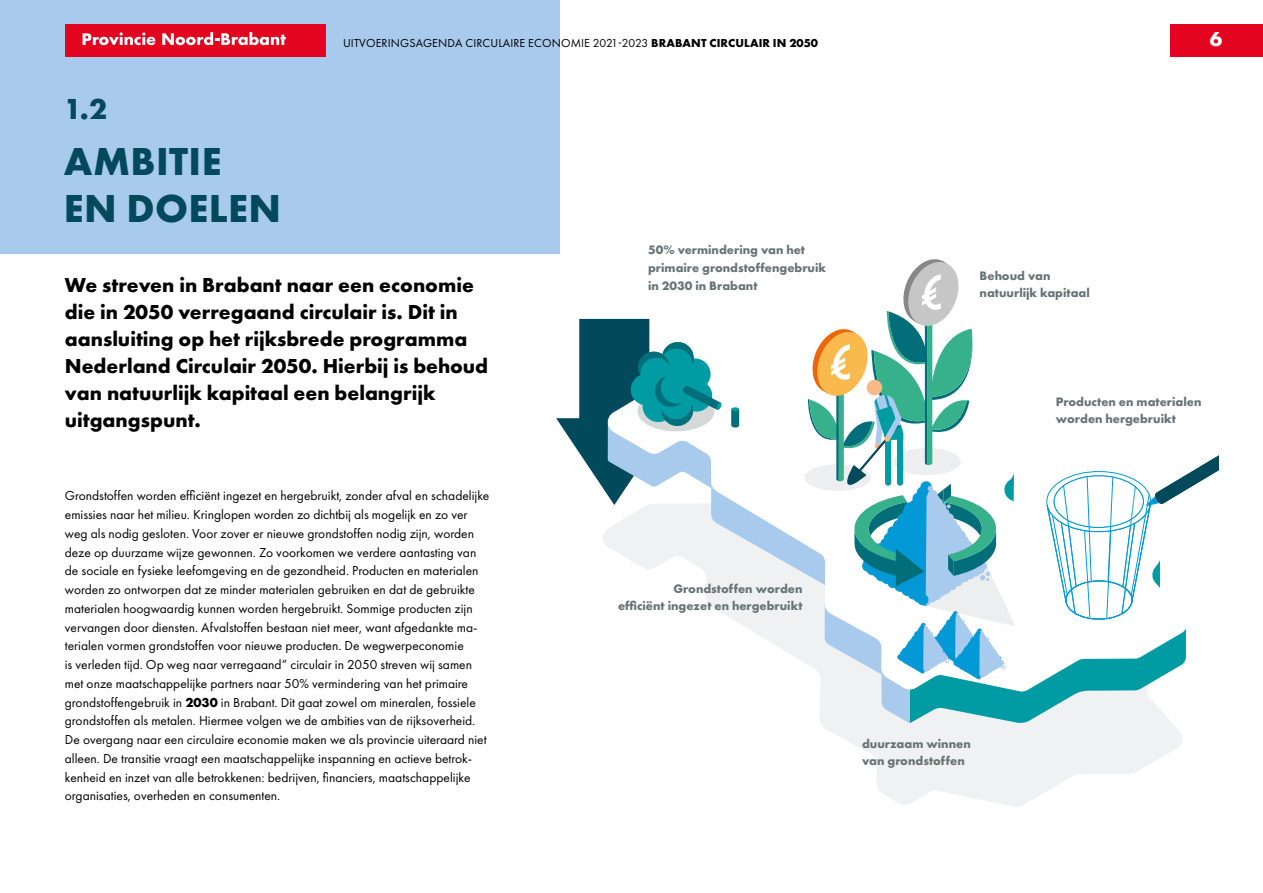
<style>
.page{position:relative;width:1263px;height:893px;background:#fff}
.page>*{position:absolute;margin:0;border:0;box-sizing:border-box;transform-origin:0 0}
.t1{font:700 40.5px "Futura PT";letter-spacing:.01em;color:#03495c}
.t2{font:700 30px "Futura PT";color:#03495c}
.Intro{font:700 21px/27px "Futura PT";color:#000}
.t3{font:700 21px "Futura PT";color:#fff}
.t4{font:13.5px/18.8px "Futura PT";color:#000}
.t5{font:700 12.75px/17.7px "Futura PT";color:#677475}
.t6{font:12px "Futura PT";letter-spacing:.01em;color:#000}
.s1{font-weight:700}
</style>
<div class="page">
<div style="left:0;top:0;width:560px;height:253px;background:#a8caec"></div>
<svg style="left:821px;top:723px;width:361px;height:84px;fill:#f0f1f2"></svg>
<svg style="left:556px;top:259px;width:662px;height:464px"></svg>
<div style="left:66px;top:24px;width:260px;height:33px;background:#e30520"></div>
<svg style="left:83px;top:32px;width:72px;height:13px"></svg>
<svg style="left:162px;top:32px;width:124px;height:13px"></svg>
<div style="left:1170px;top:24px;width:93px;height:33px;background:#e30520"></div>
<h2 class="t2" style="left:64px;top:89px;width:45px">1.2</h2>
<h3 class="t1" style="left:64px;top:136px;width:159px">AMBITIE</h3>
<h3 class="t1" style="left:64px;top:182px;width:219px">EN DOELEN</h3>
<p class="t6" style="left:343px;top:36px;width:477px">UITVOERINGSAGENDA CIRCULAIRE ECONOMIE 2021-2023 <span class="s1">BRABANT CIRCULAIR IN 2050</span></p>
<p class="Intro" style="left:65px;top:271px;width:425px">We streven in Brabant naar een economie die in 2050 verregaand circulair is. Dit in aansluiting op het rijksbrede programma Nederland Circulair 2050. Hierbij is behoud van natuurlijk kapitaal een belangrijk uitgangspunt.</p>
<p class="t4" style="left:65px;top:486px;width:426px">Grondstoffen worden efficiënt ingezet en hergebruikt, zonder afval en schadelijke emissies naar het milieu. Kringlopen worden zo dichtbij als mogelijk en zo ver weg als nodig gesloten. Voor zover er nieuwe grondstoffen nodig zijn, worden deze op duurzame wijze gewonnen. Zo voorkomen we verdere aantasting van de sociale en fysieke leefomgeving en de gezondheid. Producten en materialen worden zo ontworpen dat ze minder materialen gebruiken en dat de gebruikte materialen hoogwaardig kunnen worden hergebruikt. Sommige producten zijn vervangen door diensten. Afvalstoffen bestaan niet meer, want afgedankte ma&shy;terialen vormen grondstoffen voor nieuwe producten. De wegwerpeconomie<br>is verleden tijd. Op weg naar verregaand” circulair in 2050 streven wij samen met onze maatschappelijke partners naar 50% vermindering van het primaire grondstoffengebruik in <span class="s1">2030</span> in Brabant. Dit gaat zowel om mineralen, fossiele grondstoffen als metalen. Hiermee volgen we de ambities van de rijksoverheid.<br>De overgang naar een circulaire economie maken we als provincie uiteraard niet alleen. De transitie vraagt een maatschappelijke inspanning en actieve betrok&shy;kenheid en inzet van alle betrokkenen: bedrijven, financiers, maatschappelijke organisaties, overheden en consumenten.</p>
<p class="t5" style="left:648px;top:241px;width:159px">50% vermindering van het</p>
<p class="t5" style="left:648px;top:259px;width:180px">primaire grondstoffengebruik</p>
<p class="t5" style="left:648px;top:276px;width:111px">in 2030 in Brabant</p>
<p class="t5" style="left:673px;top:579px;width:131px">Grondstoffen worden</p>
<p class="t5" style="left:618px;top:597px;width:186px">efficiënt ingezet en hergebruikt</p>
<p class="t3" style="left:1210px;top:25px;width:14px">6</p>
<p class="t5" style="left:980px;top:266px;width:72px">Behoud van</p>
<p class="t5" style="left:980px;top:284px;width:112px">natuurlijk kapitaal</p>
<p class="t5" style="left:1056px;top:392px;width:147px">Producten en materialen worden hergebruikt</p>
<p class="t5" style="left:862px;top:734px;width:110px">duurzaam winnen</p>
<p class="t5" style="left:862px;top:752px;width:104px">van grondstoffen</p>
</div>
